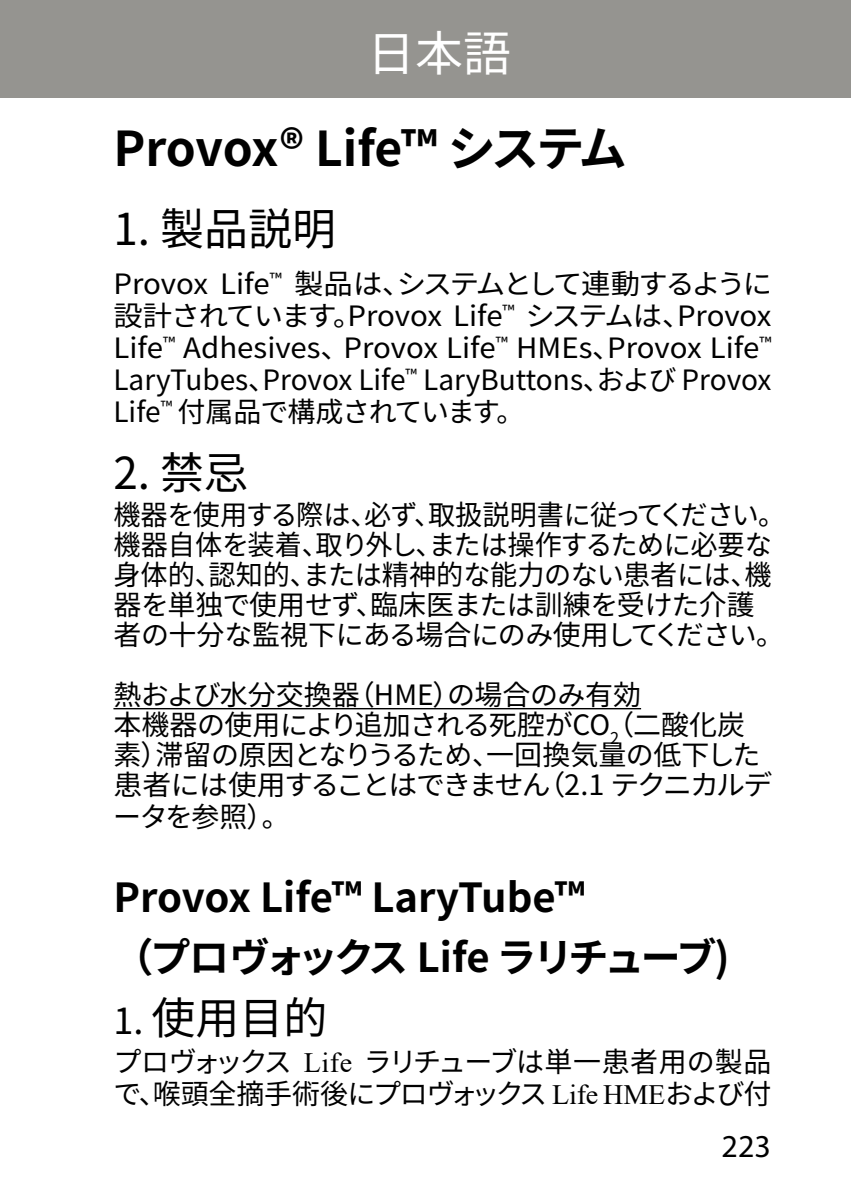
<style>
.page{position:relative;width:851px;height:1202px;background:#fff}
.page>*{position:absolute;margin:0;border:0;box-sizing:border-box;transform-origin:0 0}
.t1{font:700 48px "Noto Sans CJ Kjp";letter-spacing:-.01em;color:#000}
.t2{font:48px "Noto Sans CJ Kjp";color:#fff}
.t3{font:44px "Noto Sans CJ Kjp";color:#000}
.t4{font:700 40px/59.2px "Noto Sans CJ Kjp";letter-spacing:-.01em;color:#000}
.t5{font:32px "Myriad Pro";color:#000}
.t6{font:28px/30px "Noto Sans CJ Kjp";letter-spacing:-.02em;color:#000}
.t7{font:28px/32px "Noto Sans CJ Kjp";letter-spacing:-.02em;color:#000;text-align:justify;scale:1.05 1}
.t8{font:28px/31.2px "Noto Sans CJ Kjp";letter-spacing:-.055em;color:#000}
.t9{font:28px/32px "Noto Sans CJ Kjp";letter-spacing:-.04em;color:#000}
.t10{font:16.4px "Noto Sans CJ Kjp";color:#000}
.s1{font-size:36px}
.s2{font-family:"Times New Roman"}
</style>
<div class="page">
<hr style="left:113px;top:708px;width:528px;height:1px;background:#000">
<div style="left:0;top:0;width:850px;height:97px;background:#959490"></div>
<h1 class="t2" style="left:367px;top:27px;width:145px">日本語</h1>
<h1 class="t1" style="left:113px;top:121px;width:515px">Provox® Life™ システム</h1>
<h2 class="t3" style="left:113px;top:204px;width:224px">1. 製品説明</h2>
<p class="t7" style="left:113px;top:268px;width:629px">Provox Life<sup>™</sup> 製品は、システムとして連動するように設計されています。Provox Life<sup>™</sup> システムは、Provox Life<sup>™</sup> Adhesives、Provox Life<sup>™</sup> HMEs、Provox Life<sup>™ </sup>LaryTubes、Provox Life<sup>™</sup> LaryButtons、および Provox Life<sup>™</sup> 付属品で構成されています。</p>
<h2 class="t3" style="left:113px;top:448px;width:136px">2. 禁忌</h2>
<p class="t6" style="left:113px;top:500px;width:673px">機器を使用する際は、必ず、取扱説明書に従ってください。機器自体を装着、取り外し、または操作するために必要な身体的、認知的、または精神的な能力のない患者には、機器を単独で使用せず、臨床医または訓練を受けた介護者の十分な監視下にある場合にのみ使用してください。</p>
<p class="t6" style="left:113px;top:680px;width:633px">熱および水分交換器（HME）の場合のみ有効<br>本機器の使用により追加される死腔がCO（二酸化炭</p>
<p class="t10" style="left:610px;top:729px;width:11px">2</p>
<p class="t8" style="left:113px;top:739px;width:660px">素）滞留の原因となりうるため、一回換気量の低下した患者には使用することはできません（2.1 テクニカルデータを参照）。</p>
<h3 class="t4" style="left:113px;top:869px;width:617px">Provox Life™ LaryTube™<br>（プロヴォックス Life ラリチューブ)</h3>
<h2 class="t3" style="left:113px;top:993px;width:216px"><span class="s1">1.</span> 使用目的</h2>
<p class="t9" style="left:113px;top:1046px;width:659px">プロヴォックス <span class="s2">Life</span> ラリチューブは単一患者用の製品で、喉頭全摘手術後にプロヴォックス <span class="s2">Life HME</span>および付</p>
<p class="t5" style="left:721px;top:1126px;width:51px">223</p>
</div>
